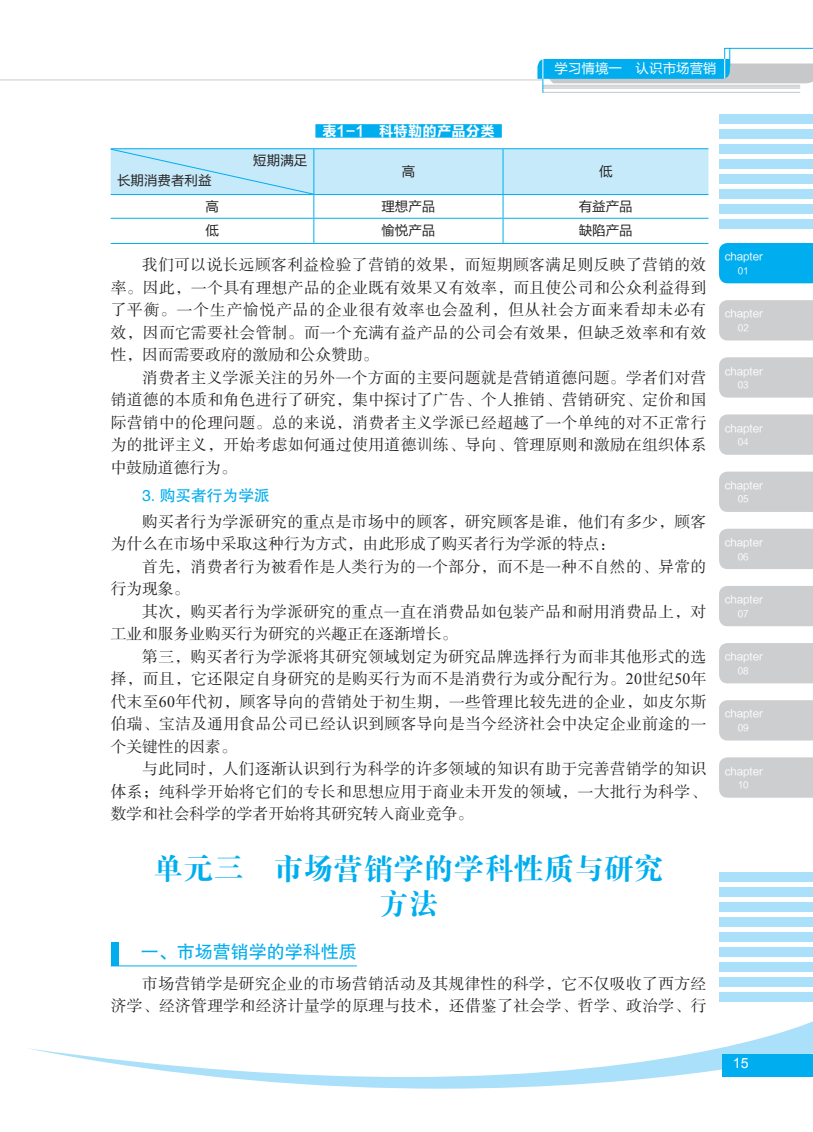
<style>
.page{position:relative;width:813px;height:1132px;background:#fff}
.page>*{position:absolute;margin:0;border:0;box-sizing:border-box;transform-origin:0 0}
.t1{font:30px/34.5px "FZDBSK GBK1 0";color:#00aeef;text-align:center}
.t2{font:18px "FZHTK GBK1 0";color:#00aeef}
.t3{font:15.75px/22.5px "FZSSK GBK1 0";letter-spacing:.02em;color:#231f20;text-align:justify}
.t4{font:15.75px "FZHTK GBK1 0";color:#00aeef}
.t5{font:14.25px "FZLTCHK GBK1 0";letter-spacing:.015em;color:#fff}
.t6{font:14.1px "Arial";color:#fff}
.t7{font:13.5px "FZLTHK GBK1 0";color:#231f20}
.t8{font:13.5px "FZLTHK GBK1 0";color:#fff}
.t9{font:10.5px "FZLTHK GBK1 0";color:#fff}
.t10{font:9px "FZLTHK GBK1 0";color:#fff}
.s1{font-family:"Times New Roman"}
</style>
<div class="page">
<svg style="left:28px;top:1022px;width:784px;height:66px"></svg>
<div style="left:721px;top:1053px;width:91px;height:23px;background:#00aeef"></div>
<div style="left:718px;top:872px;width:94px;height:9px;background:#aae0f9"></div>
<div style="left:718px;top:887px;width:94px;height:9px;background:#aae0f9"></div>
<div style="left:718px;top:902px;width:94px;height:9px;background:#aae0f9"></div>
<div style="left:718px;top:917px;width:94px;height:9px;background:#aae0f9"></div>
<div style="left:718px;top:932px;width:94px;height:9px;background:#aae0f9"></div>
<div style="left:718px;top:947px;width:94px;height:9px;background:#aae0f9"></div>
<div style="left:718px;top:962px;width:94px;height:9px;background:#aae0f9"></div>
<div style="left:718px;top:977px;width:94px;height:9px;background:#aae0f9"></div>
<div style="left:718px;top:992px;width:94px;height:9px;background:#aae0f9"></div>
<div style="left:718px;top:114px;width:94px;height:10px;background:#aae0f9"></div>
<div style="left:718px;top:129px;width:94px;height:10px;background:#aae0f9"></div>
<div style="left:718px;top:144px;width:94px;height:10px;background:#aae0f9"></div>
<div style="left:718px;top:159px;width:94px;height:10px;background:#aae0f9"></div>
<div style="left:718px;top:174px;width:94px;height:10px;background:#aae0f9"></div>
<div style="left:718px;top:189px;width:94px;height:10px;background:#aae0f9"></div>
<div style="left:718px;top:204px;width:94px;height:10px;background:#aae0f9"></div>
<div style="left:718px;top:219px;width:94px;height:10px;background:#aae0f9"></div>
<div style="left:719px;top:243px;width:93px;height:40px;background:#00aeef"></div>
<div style="left:719px;top:300px;width:93px;height:40px;background:#cdced0"></div>
<div style="left:719px;top:357px;width:93px;height:40px;background:#cdced0"></div>
<div style="left:719px;top:414px;width:93px;height:40px;background:#cdced0"></div>
<div style="left:719px;top:471px;width:93px;height:41px;background:#cdced0"></div>
<div style="left:719px;top:528px;width:93px;height:41px;background:#cdced0"></div>
<div style="left:719px;top:586px;width:93px;height:40px;background:#cdced0"></div>
<div style="left:719px;top:643px;width:93px;height:40px;background:#cdced0"></div>
<div style="left:719px;top:700px;width:93px;height:40px;background:#cdced0"></div>
<div style="left:719px;top:757px;width:93px;height:40px;background:#cdced0"></div>
<hr style="left:13px;top:79px;width:529px;height:1px;background:#231f20">
<hr style="left:542px;top:85px;width:257px;height:1px;background:#c7c8ca">
<hr style="left:542px;top:86px;width:257px;height:1px;background:#c7c8ca">
<hr style="left:542px;top:88px;width:257px;height:1px;background:#c7c8ca">
<hr style="left:542px;top:92px;width:257px;height:1px;background:#c7c8ca">
<hr style="left:542px;top:60px;width:1px;height:33px;background:#00aeef">
<svg style="left:537px;top:48px;width:275px;height:35px"></svg>
<svg style="left:0;top:79px;width:13px;height:1px"></svg>
<div style="left:315px;top:124px;width:186px;height:14px;background:#00aeef"></div>
<hr style="left:111px;top:965px;width:246px;height:1px;background:#00aeef">
<hr style="left:111px;top:148px;width:203px;height:1px;background:#00aeef">
<hr style="left:314px;top:148px;width:189px;height:1px;background:#00aeef">
<hr style="left:503px;top:148px;width:205px;height:1px;background:#00aeef">
<hr style="left:111px;top:243px;width:203px;height:1px;background:#00aeef">
<hr style="left:314px;top:243px;width:189px;height:1px;background:#00aeef">
<hr style="left:503px;top:243px;width:205px;height:1px;background:#00aeef">
<svg style="left:111px;top:149px;width:597px;height:94px"></svg>
<div style="left:111px;top:941px;width:7px;height:24px;background:#00aeef"></div>
<p class="t8" style="left:554px;top:61px;width:163px">学习情境一 认识市场营销</p>
<p class="t7" style="left:117px;top:173px;width:96px">长期消费者利益</p>
<p class="t7" style="left:253px;top:153px;width:55px">短期满足</p>
<p class="t5" style="left:322px;top:123px;width:173px">表1-1 科特勒的产品分类</p>
<p class="t7" style="left:401px;top:164px;width:15px">高</p>
<p class="t7" style="left:598px;top:164px;width:15px">低</p>
<p class="t7" style="left:205px;top:199px;width:15px">高</p>
<p class="t7" style="left:381px;top:199px;width:55px">理想产品</p>
<p class="t7" style="left:578px;top:199px;width:55px">有益产品</p>
<p class="t7" style="left:205px;top:223px;width:15px">低</p>
<p class="t7" style="left:381px;top:223px;width:55px">愉悦产品</p>
<p class="t7" style="left:578px;top:223px;width:55px">缺陷产品</p>
<p class="t3" style="left:111px;top:254px;width:597px;text-indent:32px">我们可以说长远顾客利益检验了营销的效果，而短期顾客满足则反映了营销的效率。因此，一个具有理想产品的企业既有效果又有效率，而且使公司和公众利益得到了平衡。一个生产愉悦产品的企业很有效率也会盈利，但从社会方面来看却未必有效，因而它需要社会管制。而一个充满有益产品的公司会有效果，但缺乏效率和有效性，因而需要政府的激励和公众赞助。</p>
<p class="t3" style="left:111px;top:367px;width:597px;text-indent:32px">消费者主义学派关注的另外一个方面的主要问题就是营销道德问题。学者们对营销道德的本质和角色进行了研究，集中探讨了广告、个人推销、营销研究、定价和国际营销中的伦理问题。总的来说，消费者主义学派已经超越了一个单纯的对不正常行为的批评主义，开始考虑如何通过使用道德训练、导向、管理原则和激励在组织体系中鼓励道德行为。</p>
<p class="t4" style="left:142px;top:486px;width:129px">3. 购买者行为学派</p>
<p class="t3" style="left:111px;top:510px;width:597px;text-indent:32px">购买者行为学派研究的重点是市场中的顾客，研究顾客是谁，他们有多少，顾客为什么在市场中采取这种行为方式，由此形成了购买者行为学派的特点：</p>
<p class="t3" style="left:111px;top:555px;width:597px;text-indent:32px">首先，消费者行为被看作是人类行为的一个部分，而不是一种不自然的、异常的行为现象。</p>
<p class="t3" style="left:111px;top:600px;width:597px;text-indent:32px">其次，购买者行为学派研究的重点一直在消费品如包装产品和耐用消费品上，对工业和服务业购买行为研究的兴趣正在逐渐增长。</p>
<p class="t3" style="left:111px;top:645px;width:597px;text-indent:32px">第三，购买者行为学派将其研究领域划定为研究品牌选择行为而非其他形式的选择，而且，它还限定自身研究的是购买行为而不是消费行为或分配行为。<span class="s1">20</span>世纪<span class="s1">50</span>年代末至<span class="s1">60</span>年代初，顾客导向的营销处于初生期，一些管理比较先进的企业，如皮尔斯伯瑞、宝洁及通用食品公司已经认识到顾客导向是当今经济社会中决定企业前途的一个关键性的因素。</p>
<p class="t3" style="left:111px;top:758px;width:597px;text-indent:32px">与此同时，人们逐渐认识到行为科学的许多领域的知识有助于完善营销学的知识体系；纯科学开始将它们的专长和思想应用于商业未开发的领域，一大批行为科学、数学和社会科学的学者开始将其研究转入商业竞争。</p>
<h1 class="t1" style="left:153px;top:852px;width:512px">单元三 市场营销学的学科性质与研究方法</h1>
<p class="t2" style="left:141px;top:941px;width:217px">一、市场营销学的学科性质</p>
<p class="t3" style="left:111px;top:972px;width:597px;text-align:right">市场营销学是研究企业的市场营销活动及其规律性的科学，它不仅吸收了西方经<br>济学、经济管理学和经济计量学的原理与技术，还借鉴了社会学、哲学、政治学、行</p>
<p class="t9" style="left:724px;top:251px;width:40px">chapter</p>
<p class="t10" style="left:737px;top:266px;width:12px">01</p>
<p class="t9" style="left:724px;top:308px;width:40px">chapter</p>
<p class="t10" style="left:737px;top:323px;width:12px">02</p>
<p class="t9" style="left:724px;top:365px;width:40px">chapter</p>
<p class="t10" style="left:737px;top:380px;width:12px">03</p>
<p class="t9" style="left:724px;top:422px;width:40px">chapter</p>
<p class="t10" style="left:737px;top:437px;width:12px">04</p>
<p class="t9" style="left:724px;top:479px;width:40px">chapter</p>
<p class="t10" style="left:737px;top:494px;width:12px">05</p>
<p class="t9" style="left:724px;top:536px;width:40px">chapter</p>
<p class="t10" style="left:737px;top:551px;width:12px">06</p>
<p class="t9" style="left:724px;top:593px;width:40px">chapter</p>
<p class="t10" style="left:737px;top:608px;width:12px">07</p>
<p class="t9" style="left:724px;top:650px;width:40px">chapter</p>
<p class="t10" style="left:737px;top:665px;width:12px">08</p>
<p class="t9" style="left:724px;top:707px;width:40px">chapter</p>
<p class="t10" style="left:737px;top:722px;width:12px">09</p>
<p class="t9" style="left:724px;top:765px;width:40px">chapter</p>
<p class="t10" style="left:737px;top:779px;width:12px">10</p>
<p class="t6" style="left:732px;top:1053px;width:17px">15</p>
</div>
